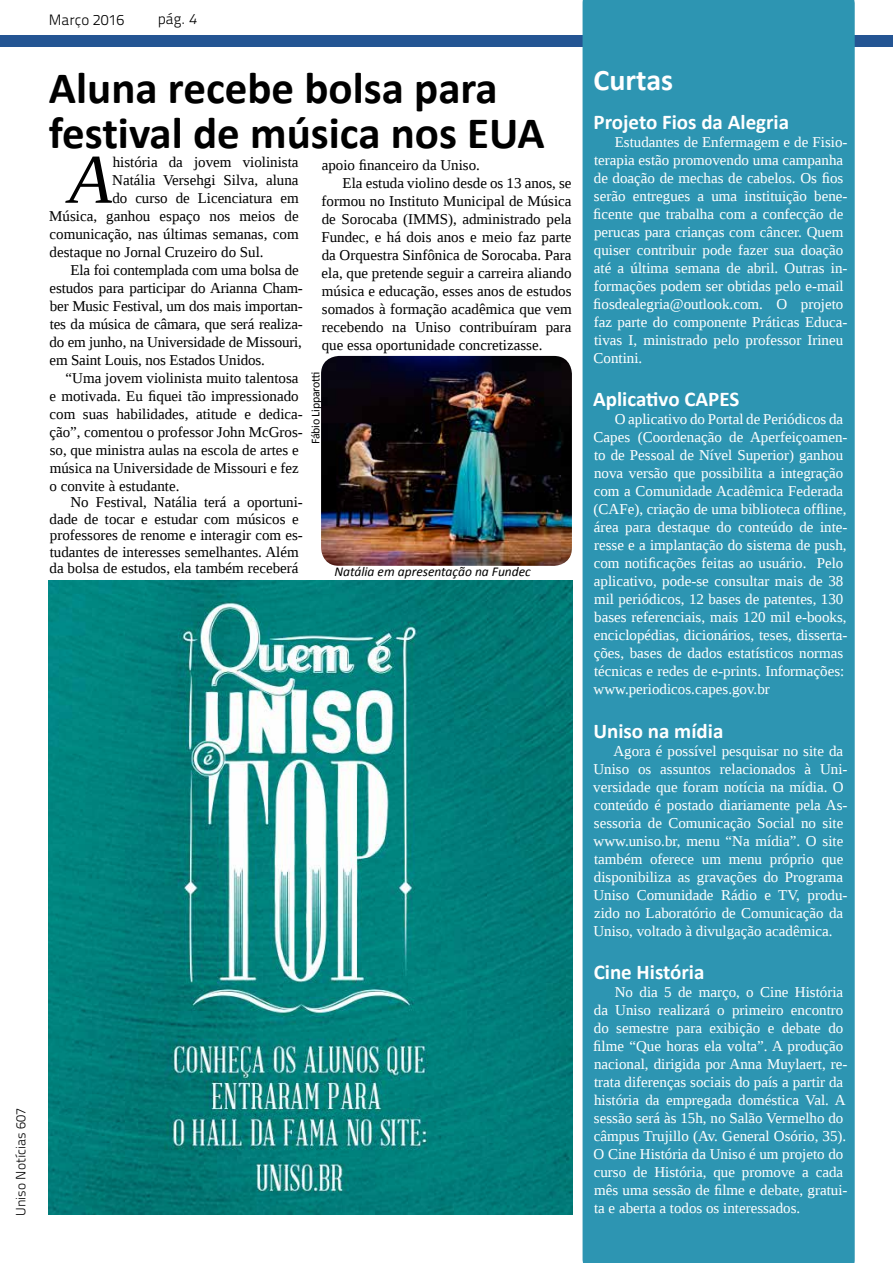
<style>
.page{position:relative;width:893px;height:1263px;background:#fff}
.page>*{position:absolute;margin:0;border:0;box-sizing:border-box;transform-origin:0 0}
.t1{font:italic 70.05px "Liberation Serif";color:#000}
.t2{font:700 45px/45px "Calibri";color:#000}
.t3{font:700 30px "Calibri";color:#fff}
.t4{font:700 21px "Calibri";color:#fff}
.t5{font:15px/18px "Liberation Serif";color:#fff}
.t6{font:15px/16.5px "Liberation Serif";color:#000}
.t7{font:15px "Titillium Text 14 L 250 wt";color:#000}
.t8{font:italic 13.5px "Calibri";color:#000}
.t9{font:13.5px "Titillium Text 14 L 250 wt";color:#000}
.t10{font:12px "Calibri";letter-spacing:-.02em;color:#000}
.s1{font-style:italic}
</style>
<div class="page">
<div style="left:0;top:36px;width:893px;height:11px;background:#245593"></div>
<div style="left:583px;top:0;width:272px;height:1263px;background:#2d95b2"></div>
<img style="left:321px;top:356px;width:251px;height:210px">
<img style="left:49px;top:580px;width:523px;height:634px">
<p class="t9" style="left:13px;top:1216px;width:110px;rotate:-90deg">Uniso Notícias 607</p>
<p class="t7" style="left:49px;top:11px;width:77px">Março 2016</p>
<p class="t7" style="left:158px;top:10px;width:44px">pág. <span class="s1">4</span></p>
<h2 class="t2" style="left:49px;top:66px;width:497px">Aluna recebe bolsa para festival de música nos EUA</h2>
<h1 class="t1" style="left:69px;top:134px;width:44px">A</h1>
<p class="t6" style="left:113px;top:153px;width:187px">história da jovem violinista</p>
<p class="t6" style="left:322px;top:157px;width:160px">apoio financeiro da Uniso.</p>
<p class="t6" style="left:343px;top:175px;width:230px">Ela estuda violino desde os 13 anos, se</p>
<p class="t6" style="left:322px;top:193px;width:251px">formou no Instituto Municipal de Música</p>
<p class="t6" style="left:322px;top:211px;width:251px">de Sorocaba (IMMS), administrado pela</p>
<p class="t6" style="left:321px;top:229px;width:252px">Fundec, e há dois anos e meio faz parte</p>
<p class="t6" style="left:322px;top:247px;width:251px">da Orquestra Sinfônica de Sorocaba. Para</p>
<p class="t6" style="left:322px;top:265px;width:251px">ela, que pretende seguir a carreira aliando</p>
<p class="t6" style="left:322px;top:283px;width:251px">música e educação, esses anos de estudos</p>
<p class="t6" style="left:322px;top:301px;width:251px">somados à formação acadêmica que vem</p>
<p class="t6" style="left:322px;top:319px;width:251px">recebendo na Uniso contribuíram para</p>
<p class="t6" style="left:322px;top:337px;width:222px">que essa oportunidade concretizasse.</p>
<p class="t6" style="left:112px;top:171px;width:188px">Natália Versehgi Silva, aluna</p>
<p class="t6" style="left:112px;top:189px;width:188px">do curso de Licenciatura em</p>
<p class="t6" style="left:49px;top:207px;width:251px">Música, ganhou espaço nos meios de</p>
<p class="t6" style="left:50px;top:225px;width:251px">comunicação, nas últimas semanas, com</p>
<p class="t6" style="left:50px;top:243px;width:216px">destaque no Jornal Cruzeiro do Sul.</p>
<p class="t6" style="left:70px;top:261px;width:230px">Ela foi contemplada com uma bolsa de</p>
<p class="t6" style="left:49px;top:279px;width:255px">estudos para participar do Arianna Cham-</p>
<p class="t6" style="left:50px;top:297px;width:254px">ber Music Festival, um dos mais importan-</p>
<p class="t6" style="left:50px;top:315px;width:255px">tes da música de câmara, que será realiza-</p>
<p class="t6" style="left:50px;top:333px;width:254px">do em junho, na Universidade de Missouri,</p>
<p class="t6" style="left:49px;top:351px;width:217px">em Saint Louis, nos Estados Unidos.</p>
<p class="t6" style="left:66px;top:369px;width:235px">“Uma jovem violinista muito talentosa</p>
<p class="t6" style="left:49px;top:387px;width:251px">e motivada. Eu fiquei tão impressionado</p>
<p class="t6" style="left:50px;top:405px;width:255px">com suas habilidades, atitude e dedica-</p>
<p class="t6" style="left:50px;top:423px;width:255px">ção”, comentou o professor John McGros-</p>
<p class="t6" style="left:50px;top:441px;width:250px">so, que ministra aulas na escola de artes e</p>
<p class="t6" style="left:50px;top:459px;width:250px">música na Universidade de Missouri e fez</p>
<p class="t6" style="left:50px;top:477px;width:131px">o convite à estudante.</p>
<p class="t6" style="left:50px;top:494px;width:255px;text-indent:21px">No Festival, Natália terá a oportuni&shy;dade de tocar e estudar com músicos e professores de renome e interagir com es&shy;tudantes de interesses semelhantes. Além da bolsa de estudos, ela também receberá</p>
<p class="t10" style="left:308px;top:444px;width:74px;rotate:-90deg">Fábio Lipparotti</p>
<p class="t8" style="left:335px;top:562px;width:198px">Natália em apresentação na Fundec</p>
<h3 class="t3" style="left:594px;top:61px;width:81px">Curtas</h3>
<h3 class="t4" style="left:593px;top:109px;width:197px">Projeto Fios da Alegria</h3>
<p class="t5" style="left:593px;top:133px;width:256px;text-indent:22px">Estudantes de Enfermagem e de Fisio&shy;terapia estão promovendo uma campanha de doação de mechas de cabelos. Os fios serão entregues a uma instituição bene&shy;ficente que trabalha com a confecção de perucas para crianças com câncer. Quem quiser contribuir pode fazer sua doação até a última semana de abril. Outras in&shy;formações podem ser obtidas pelo e-mail fiosdealegria@outlook.com. O projeto faz parte do componente Práticas Educa&shy;tivas I, ministrado pelo professor Irineu Contini.</p>
<h3 class="t4" style="left:593px;top:386px;width:148px">Aplicativo CAPES</h3>
<p class="t5" style="left:593px;top:410px;width:256px;text-indent:21px">O aplicativo do Portal de Periódicos da Capes (Coordenação de Aperfeiçoamen&shy;to de Pessoal de Nível Superior) ganhou nova versão que possibilita a integração com a Comunidade Acadêmica Federada (CAFe), criação de uma biblioteca offline, área para destaque do conteúdo de inte&shy;resse e a implantação do sistema de push, com notificações feitas ao usuário. Pelo aplicativo, pode-se consultar mais de 38 mil periódicos, 12 bases de patentes, 130 bases referenciais, mais 120 mil e-books, enciclopédias, dicionários, teses, disserta&shy;ções, bases de dados estatísticos normas técnicas e redes de e-prints. Informações: www.periodicos.capes.gov.br</p>
<h3 class="t4" style="left:593px;top:717px;width:132px">Uniso na mídia</h3>
<p class="t5" style="left:593px;top:741px;width:256px;text-indent:20px">Agora é possível pesquisar no site da Uniso os assuntos relacionados à Uni&shy;versidade que foram notícia na mídia. O conteúdo é postado diariamente pela As&shy;sessoria de Comunicação Social no site www.uniso.br, menu “Na mídia”. O site também oferece um menu próprio que disponibiliza as gravações do Programa Uniso Comunidade Rádio e TV, produ&shy;zido no Laboratório de Comunicação da Uniso, voltado à divulgação acadêmica.</p>
<h3 class="t4" style="left:594px;top:958px;width:112px">Cine História</h3>
<p class="t5" style="left:593px;top:983px;width:256px;text-indent:22px">No dia 5 de março, o Cine História da Uniso realizará o primeiro encontro do semestre para exibição e debate do filme “Que horas ela volta”. A produção nacional, dirigida por Anna Muylaert, re&shy;trata diferenças sociais do país a partir da história da empregada doméstica Val. A sessão será às 15h, no Salão Vermelho do câmpus Trujillo (Av. General Osório, 35).<br>O Cine História da Uniso é um projeto do curso de História, que promove a cada mês uma sessão de filme e debate, gratui&shy;ta e aberta a todos os interessados.</p>
</div>
